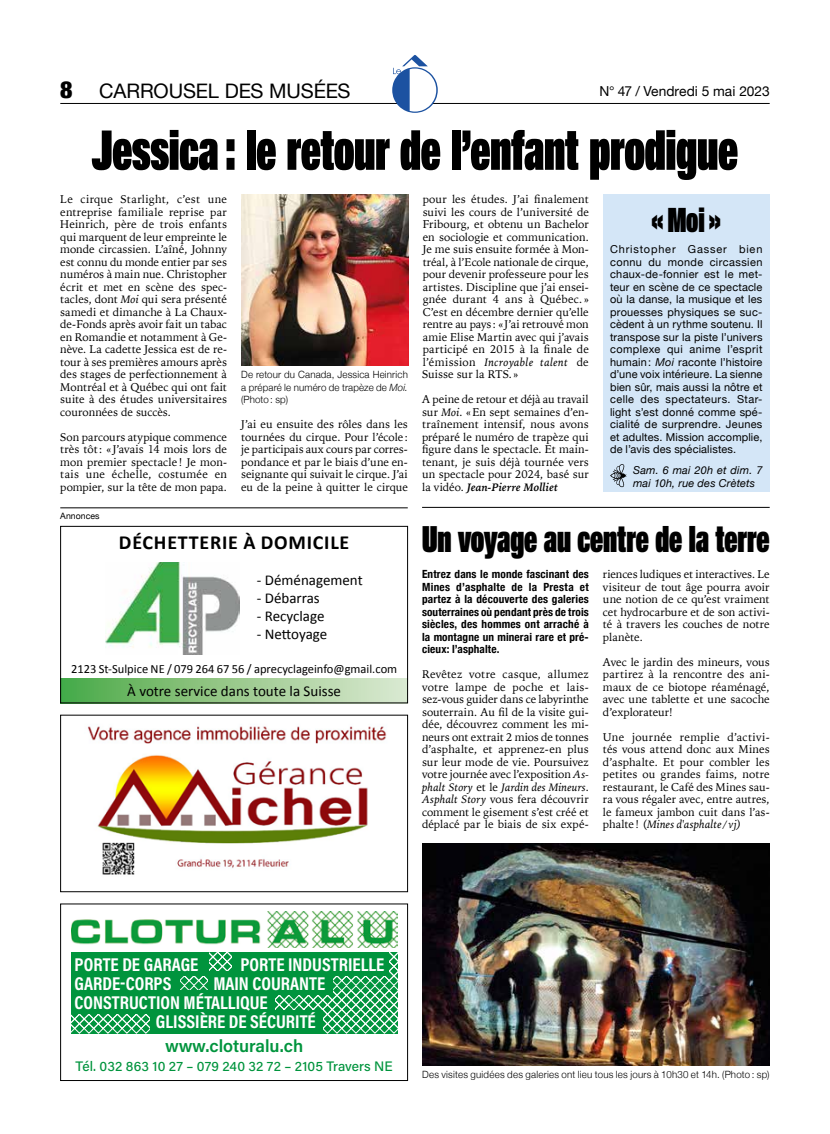
<style>
.page{position:relative;width:830px;height:1134px;background:#fff}
.page>*{position:absolute;margin:0;border:0;box-sizing:border-box;transform-origin:0 0}
.t1{font:55px "Neue Helvetica 99 Cm Blk";letter-spacing:-.005em;color:#000}
.t2{font:36.25px "Neue Helvetica 99 Cm Blk";letter-spacing:-.005em;color:#000}
.t3{font:33.75px "Neue Helvetica 99 Cm Blk";color:#000}
.t4{font:700 20px "Calibri";letter-spacing:.04em;color:#000}
.t5{font:20px "Helvetica Neue";letter-spacing:-.005em;color:#000}
.t6{font:18.75px "Acumin Variable Concept";color:#fff}
.t7{font:17.5px "Acumin Variable Concept";color:#00943d}
.t8{font:15px "Calibri";color:#000}
.t9{font:13.75px "Acumin Variable Concept";letter-spacing:.005em;color:#00943d}
.t10{font:13.75px "Helvetica Neue";color:#000}
.t11{font:12.5px "Calibri";color:#000}
.t12{font:11.25px/12.5px "Iowan Old Style";color:#000;text-align:justify}
.t13{font:700 condensed 11.25px/12.5px "Helvetica Neue";letter-spacing:.01em;color:#000;text-align:justify}
.t14{font:11px/12.5px "Helvetica Neue";letter-spacing:.01em;color:#000;text-align:justify}
.t15{font:italic 11px/12.5px "Helvetica Neue";letter-spacing:.02em;color:#000}
.t16{font:300 10px/12.5px "Helvetica Neue";letter-spacing:.02em;color:#000;text-align:justify}
.t17{font:8.75px "Helvetica Neue";color:#000}
.s1{font-weight:900;font-stretch:condensed;font-size:23.75px}
.s2{font-style:italic}
.s3{font-weight:700;font-style:italic}
</style>
<div class="page">
<hr style="left:60px;top:103px;width:709px;height:1px;background:#000">
<svg style="left:392px;top:55px;width:45px;height:58px"></svg>
<div style="left:602px;top:194px;width:167px;height:298px;background:#d4e6f7"></div>
<hr style="left:60px;top:508px;width:347px;height:1px;background:#000">
<img style="left:88px;top:726px;width:299px;height:149px">
<div style="left:60px;top:715px;width:347px;height:177px;border:1px solid #000"></div>
<svg style="left:71px;top:937px;width:327px;height:97px"></svg>
<img style="left:71px;top:912px;width:326px;height:35px">
<div style="left:71px;top:952px;width:137px;height:24px;background:#00943d"></div>
<div style="left:232px;top:952px;width:156px;height:24px;background:#00943d"></div>
<div style="left:208px;top:971px;width:124px;height:24px;background:#00943d"></div>
<div style="left:71px;top:990px;width:203px;height:24px;background:#00943d"></div>
<div style="left:150px;top:1010px;width:172px;height:23px;background:#00943d"></div>
<div style="left:71px;top:976px;width:108px;height:15px;background:#00943d"></div>
<div style="left:60px;top:904px;width:347px;height:177px;border:1px solid #000"></div>
<img style="left:105px;top:562px;width:134px;height:93px">
<div style="left:60px;top:678px;width:347px;height:25px;background:linear-gradient(to right,#4ca946,#e0e9d2)"></div>
<div style="left:60px;top:526px;width:347px;height:177px;border:1px solid #000"></div>
<img style="left:241px;top:194px;width:167px;height:171px">
<svg style="left:610px;top:464px;width:16px;height:23px"></svg>
<hr style="left:422px;top:507px;width:347px;height:1px;background:#000">
<img style="left:422px;top:844px;width:347px;height:222px">
<h3 class="t5" style="left:60px;top:77px;width:291px"><span class="s1">8</span> CARROUSEL DES MUSÉES</h3>
<p class="t10" style="left:599px;top:82px;width:172px">N° 47 / Vendredi 5 mai 2023</p>
<h1 class="t1" style="left:92px;top:116px;width:647px">Jessica: le retour de l’enfant prodigue</h1>
<p class="t12" style="left:60px;top:192px;width:168px">Le cirque Starlight, c’est une entreprise familiale reprise par Heinrich, père de trois enfants qui marquent de leur empreinte le monde circassien. L’aîné, Johnny est connu du monde entier par ses numéros à main nue. Christopher écrit et met en scène des spec&shy;tacles, dont <span class="s2">Moi</span> qui sera présenté samedi et dimanche à La Chaux&shy;de-Fonds après avoir fait un tabac en Romandie et notamment à Ge&shy;nève. La cadette Jessica est de re&shy;tour à ses premières amours après des stages de perfectionnement à Montréal et à Québec qui ont fait suite à des études universitaires couronnées de succès.</p>
<p class="t12" style="left:60px;top:430px;width:168px">Son parcours atypique commence très tôt: « J’avais 14 mois lors de mon premier spectacle ! Je mon&shy;tais une échelle, costumée en pompier, sur la tête de mon papa.</p>
<p class="t17" style="left:60px;top:509px;width:41px">Annonces</p>
<p class="t16" style="left:241px;top:368px;width:168px">De retour du Canada, Jessica Heinrich a préparé le numéro de trapèze de <span class="s2">Moi. </span>(Photo: sp)</p>
<p class="t12" style="left:241px;top:417px;width:168px">J’ai eu ensuite des rôles dans les tournées du cirque. Pour l’école : je participais aux cours par corres&shy;pondance et par le biais d’une en&shy;seignante qui suivait le cirque. J’ai eu de la peine à quitter le cirque</p>
<h3 class="t4" style="left:119px;top:528px;width:232px">DÉCHETTERIE À DOMICILE</h3>
<h3 class="t8" style="left:257px;top:571px;width:107px">- Déménagement</h3>
<h3 class="t8" style="left:257px;top:589px;width:64px">- Débarras</h3>
<h3 class="t8" style="left:257px;top:607px;width:69px">- Recyclage</h3>
<h3 class="t8" style="left:257px;top:625px;width:72px">- Nettoyage</h3>
<p class="t11" style="left:71px;top:661px;width:327px">2123 St-Sulpice NE / 079 264 67 56 / aprecyclageinfo@gmail.com</p>
<h3 class="t8" style="left:127px;top:681px;width:215px">À votre service dans toute la Suisse</h3>
<p class="t12" style="left:422px;top:192px;width:168px">pour les études. J’ai finalement suivi les cours de l’université de Fribourg, et obtenu un Bachelor en sociologie et communication.<br>Je me suis ensuite formée à Mon&shy;tréal, à l’Ecole nationale de cirque, pour devenir professeure pour les artistes. Discipline que j’ai ensei&shy;gnée durant 4 ans à Québec. » C’est en décembre dernier qu’elle rentre au pays : « J’ai retrouvé mon amie Elise Martin avec qui j’avais participé en 2015 à la finale de l’émission <span class="s2">Incroyable talent</span> de Suisse sur la RTS. »</p>
<p class="t12" style="left:422px;top:392px;width:168px">A peine de retour et déjà au travail sur <span class="s2">Moi.</span> «En sept semaines d’en&shy;traînement intensif, nous avons préparé le numéro de trapèze qui figure dans le spectacle. Et main&shy;tenant, je suis déjà tournée vers un spectacle pour 2024, basé sur la vidéo. <span class="s3">Jean-Pierre Molliet</span></p>
<h3 class="t3" style="left:651px;top:199px;width:71px">«Moi»</h3>
<p class="t14" style="left:609px;top:244px;width:154px">Christopher Gasser bien connu du monde circassien chaux-de-fonnier est le met&shy;teur en scène de ce spectacle où la danse, la musique et les prouesses physiques se suc&shy;cèdent à un rythme soutenu. Il transpose sur la piste l’univers complexe qui anime l’esprit humain: <span class="s2">Moi</span> raconte l’histoire d’une voix intérieure. La sienne bien sûr, mais aussi la nôtre et celle des spectateurs. Star&shy;light s’est donné comme spé&shy;cialité de surprendre. Jeunes et adultes. Mission accomplie, de l’avis des spécialistes.</p>
<p class="t15" style="left:632px;top:465px;width:131px">Sam. 6 mai 20h et dim. 7 mai 10h, rue des Crètets</p>
<h2 class="t2" style="left:422px;top:516px;width:349px">Un voyage au centre de la terre</h2>
<p class="t13" style="left:422px;top:567px;width:168px">Entrez dans le monde fascinant des Mines d’asphalte de la Presta et partez à la découverte des galeries souterraines où pendant près de trois siècles, des hommes ont arraché à la montagne un minerai rare et pré&shy;cieux: l’asphalte.</p>
<p class="t12" style="left:422px;top:667px;width:168px">Revêtez votre casque, allumez votre lampe de poche et lais&shy;sez-vous guider dans ce labyrinthe souterrain. Au fil de la visite gui&shy;dée, découvrez comment les mi&shy;neurs ont extrait 2 mios de tonnes d’asphalte, et apprenez-en plus sur leur mode de vie. Poursuivez votre journée avec l’exposition <span class="s2">As&shy;phalt Story</span> et le <span class="s2">Jardin des Mineurs</span>.<br><span class="s2">Asphalt Story</span> vous fera découvrir comment le gisement s’est créé et déplacé par le biais de six expé-</p>
<p class="t12" style="left:602px;top:567px;width:168px">riences ludiques et interactives. Le visiteur de tout âge pourra avoir une notion de ce qu’est vraiment cet hydrocarbure et de son activi&shy;té à travers les couches de notre planète.</p>
<p class="t12" style="left:602px;top:655px;width:168px">Avec le jardin des mineurs, vous partirez à la rencontre des ani&shy;maux de ce biotope réaménagé, avec une tablette et une sacoche d’explorateur!</p>
<p class="t12" style="left:602px;top:730px;width:168px">Une journée remplie d’activi&shy;tés vous attend donc aux Mines d’asphalte. Et pour combler les petites ou grandes faims, notre restaurant, le Café des Mines sau&shy;ra vous régaler avec, entre autres, le fameux jambon cuit dans l’as&shy;phalte ! (<span class="s2">Mines d'asphalte/ vj)</span></p>
<h3 class="t6" style="left:75px;top:952px;width:125px">PORTE DE GARAGE</h3>
<h3 class="t6" style="left:240px;top:952px;width:145px">PORTE INDUSTRIELLE</h3>
<h3 class="t6" style="left:75px;top:971px;width:98px">GARDE-CORPS</h3>
<h3 class="t6" style="left:213px;top:971px;width:113px">MAIN COURANTE</h3>
<h3 class="t6" style="left:75px;top:989px;width:195px">CONSTRUCTION MÉTALLIQUE</h3>
<h3 class="t6" style="left:156px;top:1008px;width:161px">GLISSIÈRE DE SÉCURITÉ</h3>
<h3 class="t7" style="left:165px;top:1033px;width:140px">www.cloturalu.ch</h3>
<p class="t9" style="left:75px;top:1057px;width:318px">Tél. 032 863 10 27 – 079 240 32 72 – 2105 Travers NE</p>
<p class="t16" style="left:422px;top:1068px;width:349px">Des visites guidées des galeries ont lieu tous les jours à 10h30 et 14h. (Photo : sp)</p>
</div>
